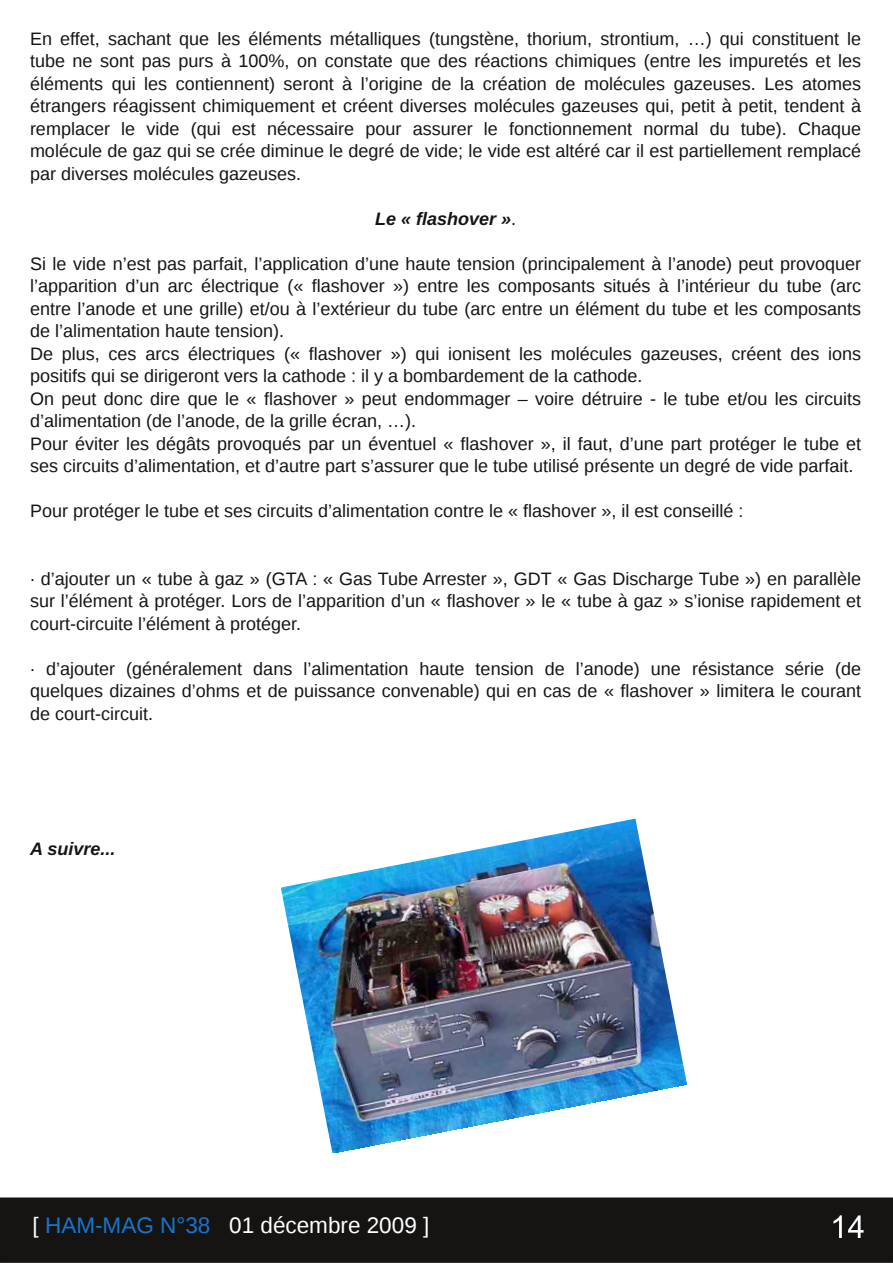
<style>
.page{position:relative;width:893px;height:1263px;background:#fff}
.page>*{position:absolute;margin:0;border:0;box-sizing:border-box;transform-origin:0 0}
.t1{font:22.5px "Liberation Sans";color:#fff}
.t2{font:18px/22.5px "Liberation Sans";color:#161413;text-align:justify}
.t3{font:italic 700 18px "Liberation Sans";color:#161413}
.s1{font-weight:400;font-style:normal}
.s2{color:#1775cd}
</style>
<div class="page">
<div style="left:0;top:1198px;width:892px;height:64px;background:#161413"></div>
<div style="left:0;top:1197px;width:893px;height:66px;border:2px solid #161413"></div>
<svg style="left:833px;top:1215px;width:9px;height:23px"></svg>
<svg style="left:848px;top:1215px;width:16px;height:23px"></svg>
<img style="left:281px;top:819px;width:406px;height:334px">
<p class="t2" style="left:30px;top:27px;width:833px">En effet, sachant que les éléments métalliques (tungstène, thorium, strontium, …) qui constituent le tube ne sont pas purs à 100%, on constate que des réactions chimiques (entre les impuretés et les éléments qui les contiennent) seront à l’origine de la création de molécules gazeuses. Les atomes étrangers réagissent chimiquement et créent diverses molécules gazeuses qui, petit à petit, tendent à remplacer le vide (qui est nécessaire pour assurer le fonctionnement normal du tube). Chaque molécule de gaz qui se crée diminue le degré de vide; le vide est altéré car il est partiellement remplacé par diverses molécules gazeuses.</p>
<p class="t3" style="left:375px;top:208px;width:143px">Le « flashover »<span class="s1">.</span></p>
<p class="t2" style="left:30px;top:252px;width:833px;text-align:left">Si le vide n’est pas parfait, l’application d’une haute tension (principalement à l’anode) peut provoquer l’apparition d’un arc électrique (« flashover ») entre les composants situés à l’intérieur du tube (arc entre l’anode et une grille) et/ou à l’extérieur du tube (arc entre un élément du tube et les composants de l’alimentation haute tension).<br>De plus, ces arcs électriques (« flashover ») qui ionisent les molécules gazeuses, créent des ions positifs qui se dirigeront vers la cathode : il y a bombardement de la cathode.<br>On peut donc dire que le « flashover » peut endommager – voire détruire - le tube et/ou les circuits d’alimentation (de l’anode, de la grille écran, …).<br>Pour éviter les dégâts provoqués par un éventuel « flashover », il faut, d’une part protéger le tube et ses circuits d’alimentation, et d’autre part s’assurer que le tube utilisé présente un degré de vide parfait.</p>
<p class="t2" style="left:30px;top:500px;width:715px">Pour protéger le tube et ses circuits d’alimentation contre le « flashover », il est conseillé :</p>
<p class="t2" style="left:30px;top:567px;width:833px">∙ d’ajouter un « tube à gaz » (GTA : « Gas Tube Arrester », GDT « Gas Discharge Tube ») en parallèle sur l’élément à protéger. Lors de l’apparition d’un « flashover » le « tube à gaz » s’ionise rapidement et court-circuite l’élément à protéger.</p>
<p class="t2" style="left:30px;top:657px;width:833px">∙ d’ajouter (généralement dans l’alimentation haute tension de l’anode) une résistance série (de quelques dizaines d’ohms et de puissance convenable) qui en cas de « flashover » limitera le courant de court-circuit.</p>
<p class="t3" style="left:30px;top:838px;width:87px">A suivre...</p>
<p class="t1" style="left:33px;top:1212px;width:398px">[ <span class="s2">HAM-MAG N°38</span> 01 décembre 2009 ]</p>
</div>
